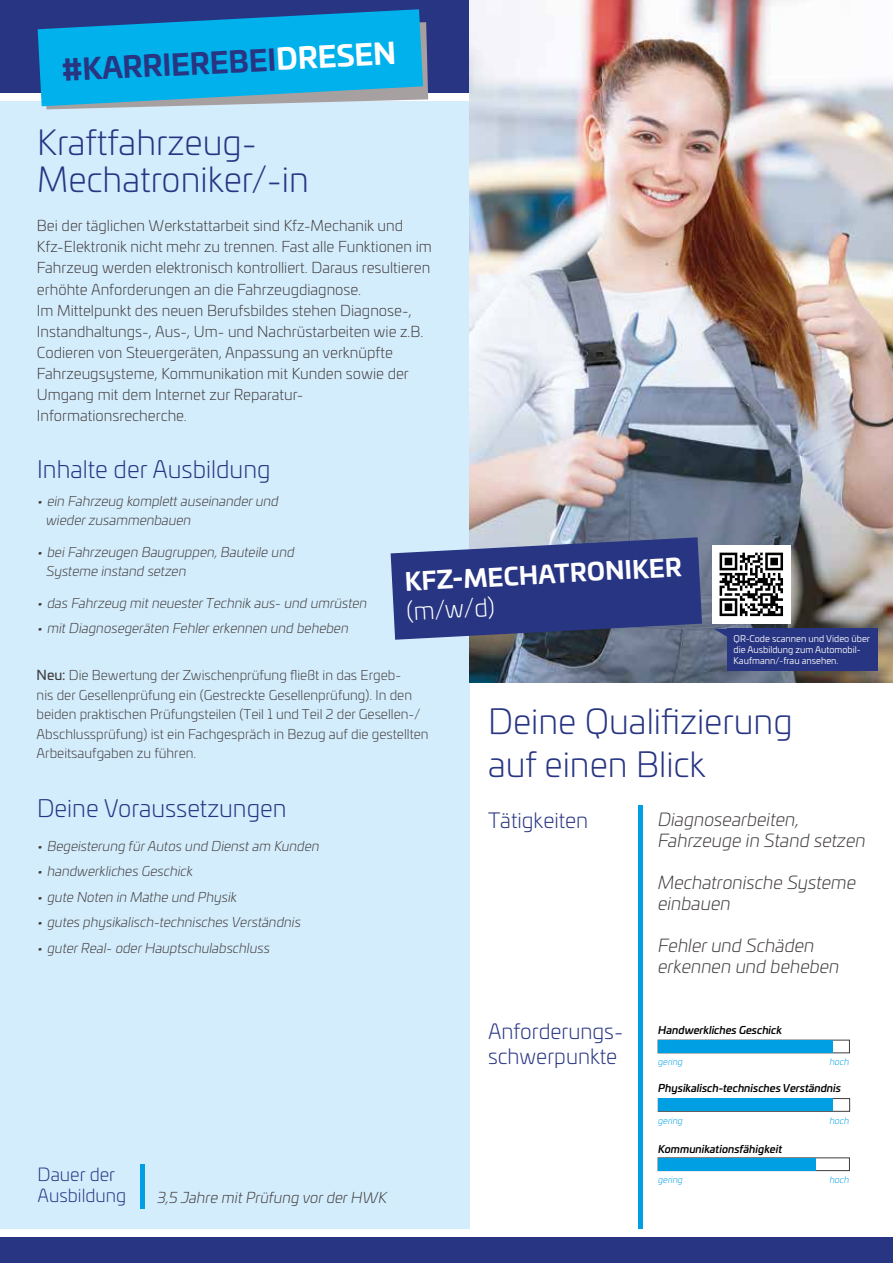
<style>
.page{position:relative;width:893px;height:1263px;background:#fff}
.page>*{position:absolute;margin:0;border:0;box-sizing:border-box;transform-origin:0 0}
.t1{font:300 34.5px/37.5px "Univia Pro";color:#283583}
.t2{font:700 28.95px "Univia Pro";color:#283583}
.t3{font:700 24.3px "Univia Pro";color:#fff}
.t4{font:300 24.3px "Univia Pro";color:#fff}
.t5{font:300 24px "Univia Pro";color:#283583}
.t6{font:300 21px/25.2px "Univia Pro";color:#283583}
.t7{font:italic 300 18px/21px "Univia Pro";color:#423d3d}
.t8{font:300 18px/21px "Univia Pro";color:#283583}
.t9{font:300 15px/21px "Univia Pro";color:#423d3d}
.t10{font:italic 300 15px "Univia Pro";color:#423d3d}
.t11{font:italic 300 13.5px/19.5px "Univia Pro";color:#423d3d}
.t12{font:300 13.5px/19.5px "Univia Pro";color:#423d3d}
.t13{font:italic 500 10.5px "Univia Pro";color:#000}
.t14{font:9.15px/10.9px "Univia Pro";color:#fff}
.t15{font:italic 300 9px "Univia Pro";color:#009fe3}
.s1{color:#fff}
.s2{font-weight:400}
</style>
<div class="page">
<div style="left:0;top:0;width:470px;height:1229px;background:#d4edfc"></div>
<div style="left:0;top:0;width:600px;height:98px;background:#283583"></div>
<div style="left:0;top:93px;width:600px;height:8px;background:#fff"></div>
<svg style="left:38px;top:9px;width:390px;height:100px;background:#1da5d9"></svg>
<hr style="left:638px;top:805px;width:4px;height:424px;background:#009fe3">
<div style="left:0;top:1238px;width:893px;height:25px;background:#283583"></div>
<div style="left:658px;top:1040px;width:192px;height:13px;border:1px solid #423d3d"></div>
<div style="left:658px;top:1040px;width:175px;height:13px;background:#009fe3"></div>
<div style="left:658px;top:1098px;width:192px;height:13px;border:1px solid #423d3d"></div>
<div style="left:658px;top:1098px;width:175px;height:13px;background:#009fe3"></div>
<div style="left:658px;top:1158px;width:158px;height:12px;background:#009fe3"></div>
<div style="left:140px;top:1164px;width:5px;height:44px;background:#009fe3"></div>
<img style="left:470px;top:0;width:423px;height:682px">
<svg style="left:391px;top:537px;width:311px;height:103px;background:#394689"></svg>
<div style="left:727px;top:629px;width:150px;height:42px;background:#283583"></div>
<svg style="left:714px;top:629px;width:13px;height:9px"></svg>
<div style="left:712px;top:545px;width:79px;height:79px;background:#fff"></div>
<svg style="left:719px;top:552px;width:64px;height:65px"></svg>
<svg style="left:720px;top:553px;width:63px;height:63px"></svg>
<h2 class="t2" style="left:61px;top:47px;width:336px;rotate:-3deg">#KARRIEREBEI<span class="s1">DRESEN</span></h2>
<h1 class="t1" style="left:37px;top:122px;width:273px">Kraftfahrzeug-<br>Mechatroniker/-in</h1>
<p class="t9" style="left:37px;top:215px;width:396px">Bei der täglichen Werkstattarbeit sind Kfz-Mechanik und Kfz-Elektronik nicht mehr zu trennen. Fast alle Funktionen im Fahrzeug werden elektronisch kontrolliert. Daraus resultieren erhöhte Anforderungen an die Fahrzeugdiagnose.<br>Im Mittelpunkt des neuen Berufsbildes stehen Diagnose-, Instandhaltungs-, Aus-, Um- und Nachrüstarbeiten wie z.B.<br>Codieren von Steuergeräten, Anpassung an verknüpfte Fahrzeugsysteme, Kommunikation mit Kunden sowie der Umgang mit dem Internet zur Reparatur-Informationsrecherche.</p>
<h3 class="t5" style="left:37px;top:452px;width:235px">Inhalte der Ausbildung</h3>
<p class="t11" style="left:46px;top:491px;width:234px;text-indent:-10px">• ein Fahrzeug komplett auseinander und wieder zusammenbauen</p>
<p class="t11" style="left:46px;top:542px;width:250px;text-indent:-10px">• bei Fahrzeugen Baugruppen, Bauteile und<br>Systeme instand setzen</p>
<p class="t11" style="left:37px;top:593px;width:332px">• das Fahrzeug mit neuester Technik aus- und umrüsten</p>
<p class="t11" style="left:37px;top:618px;width:314px">• mit Diagnosegeräten Fehler erkennen und beheben</p>
<h3 class="t3" style="left:404px;top:562px;width:279px;rotate:-3deg">KFZ-MECHATRONIKER</h3>
<h3 class="t4" style="left:406px;top:594px;width:90px;rotate:-3deg">(m/w/d)</h3>
<p class="t14" style="left:733px;top:633px;width:138px">QR-Code scannen und Video über die Ausbildung zum Automobil-<br>Kaufmann/-frau ansehen.</p>
<p class="t12" style="left:37px;top:665px;width:394px"><span class="s2">Neu:</span> Die Bewertung der Zwischenprüfung fließt in das Ergeb-<br>nis der Gesellenprüfung ein (Gestreckte Gesellenprüfung). In den beiden praktischen Prüfungsteilen (Teil 1 und Teil 2 der Gesellen-/ Abschlussprüfung) ist ein Fachgespräch in Bezug auf die gestellten Arbeitsaufgaben zu führen.</p>
<h3 class="t5" style="left:37px;top:791px;width:251px">Deine Voraussetzungen</h3>
<p class="t11" style="left:37px;top:835px;width:284px">• Begeisterung für Autos und Dienst am Kunden</p>
<p class="t11" style="left:37px;top:861px;width:158px">• handwerkliches Geschick</p>
<p class="t11" style="left:37px;top:886px;width:202px">• gute Noten in Mathe und Physik</p>
<p class="t11" style="left:37px;top:912px;width:266px">• gutes physikalisch-technisches Verständnis</p>
<p class="t11" style="left:37px;top:937px;width:235px">• guter Real- oder Hauptschulabschluss</p>
<p class="t8" style="left:38px;top:1163px;width:90px">Dauer der<br>Ausbildung</p>
<p class="t10" style="left:157px;top:1186px;width:231px">3,5 Jahre mit Prüfung vor der HWK</p>
<h1 class="t1" style="left:488px;top:698px;width:306px;line-height:43.2px">Deine Qualifizierung auf einen Blick</h1>
<h3 class="t6" style="left:488px;top:807px;width:102px">Tätigkeiten</h3>
<p class="t7" style="left:658px;top:808px;width:209px">Diagnosearbeiten,<br>Fahrzeuge in Stand setzen</p>
<p class="t7" style="left:658px;top:871px;width:200px">Mechatronische Systeme einbauen</p>
<p class="t7" style="left:658px;top:934px;width:183px">Fehler und Schäden erkennen und beheben</p>
<h3 class="t6" style="left:488px;top:1018px;width:137px">Anforderungs&shy;schwerpunkte</h3>
<p class="t13" style="left:658px;top:1022px;width:125px">Handwerkliches Geschick</p>
<p class="t15" style="left:658px;top:1055px;width:26px">gering</p>
<p class="t15" style="left:830px;top:1055px;width:21px">hoch</p>
<p class="t13" style="left:658px;top:1080px;width:184px">Physikalisch-technisches Verständnis</p>
<p class="t15" style="left:658px;top:1114px;width:26px">gering</p>
<p class="t15" style="left:830px;top:1114px;width:21px">hoch</p>
<p class="t13" style="left:658px;top:1140px;width:125px">Kommunikationsfähigkeit</p>
<p class="t15" style="left:658px;top:1174px;width:26px">gering</p>
<p class="t15" style="left:830px;top:1174px;width:21px">hoch</p>
</div>
